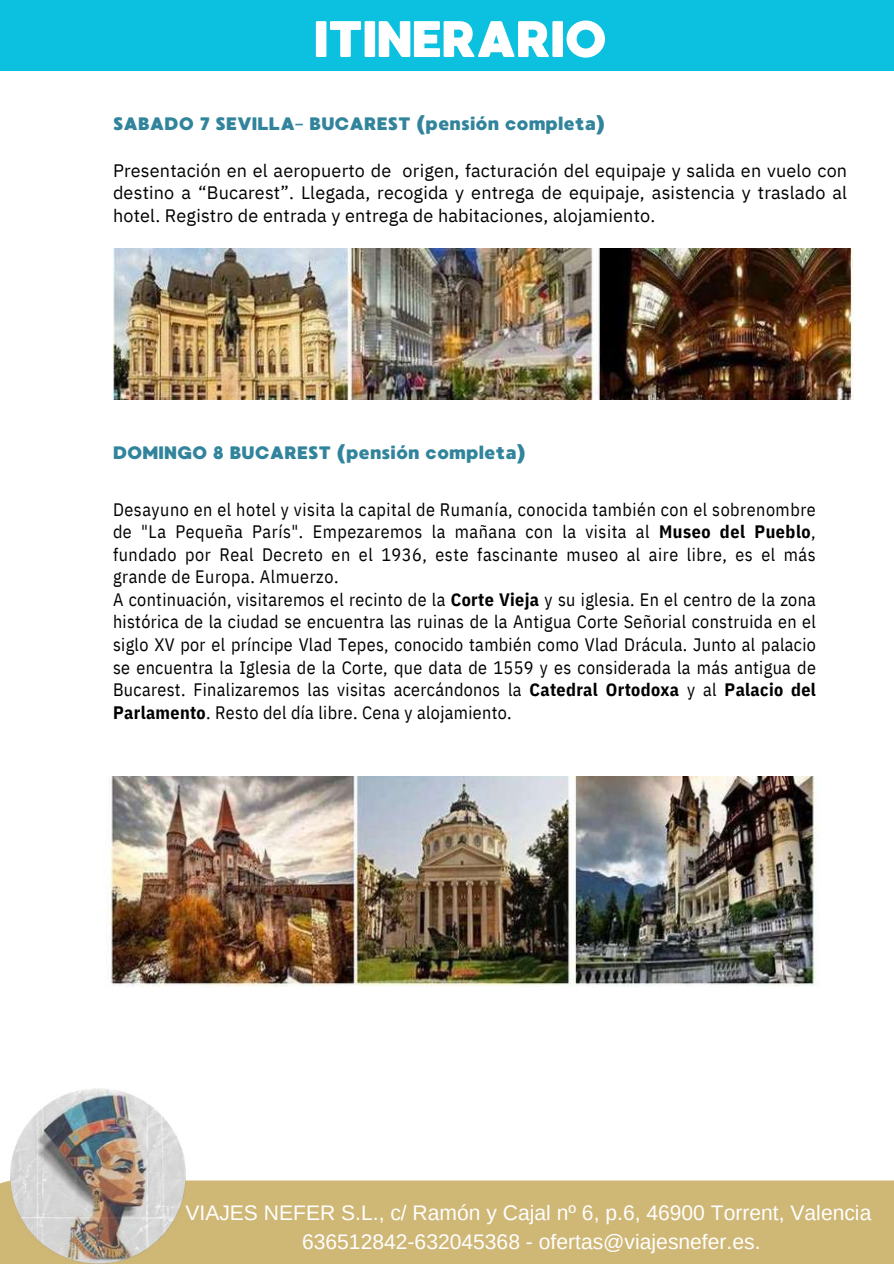
<style>
.page{position:relative;width:894px;height:1264px;background:#fff}
.page>*{position:absolute;margin:0;border:0;box-sizing:border-box;transform-origin:0 0}
.t1{font:51.3px "MADE Waffle Soft";letter-spacing:-.03em;color:#fff}
.t2{font:21px/29.2px "Arimo";color:#fff;text-align:center}
.t3{font:18px/22.5px "IBM Plex Sans Cond";letter-spacing:.02em;color:#000}
.t4{font:18px/22.5px "IBM Plex Sans";letter-spacing:.01em;color:#000;text-align:justify}
.t5{font:18px "MADE Waffle Soft";color:#31849b}
.s1{font-family:"Noto Sans Gurmukhi"}
.s2{font-weight:700}
</style>
<div class="page">
<div style="left:0;top:1180px;width:893px;height:83px;background:#cfb776"></div>
<img style="left:113px;top:248px;width:740px;height:151px">
<div style="left:0;top:0;width:893px;height:71px;background:#0cc0df"></div>
<img style="left:11px;top:1088px;width:174px;height:175px">
<img style="left:108px;top:776px;width:711px;height:210px">
<h1 class="t1" style="left:313px;top:8px;width:295px">ITINERARIO</h1>
<p class="t5" style="left:113px;top:113px;width:493px">SABADO 7 SEVILLA<span class="s1">–</span> BUCAREST (pensión completa)</p>
<p class="t4" style="left:113px;top:158px;width:735px">Presentación en el aeropuerto de origen, facturación del equipaje y salida en vuelo con destino a “Bucarest”. Llegada, recogida y entrega de equipaje, asistencia y traslado al hotel. Registro de entrada y entrega de habitaciones, alojamiento.</p>
<p class="t5" style="left:113px;top:442px;width:414px">DOMINGO 8 BUCAREST (pensión completa)</p>
<p class="t3" style="left:113px;top:498px;width:704px">Desayuno en el hotel y visita la capital de Rumanía, conocida también con el sobrenombre de "La Pequeña París". Empezaremos la mañana con la visita al <span class="s2">Museo del Pueblo</span>, fundado por Real Decreto en el 1936, este fascinante museo al aire libre, es el más grande de Europa. Almuerzo.<br>A continuación, visitaremos el recinto de la <span class="s2">Corte Vieja</span> y su iglesia. En el centro de la zona histórica de la ciudad se encuentra las ruinas de la Antigua Corte Señorial construida en el siglo XV por el príncipe Vlad Tepes, conocido también como Vlad Drácula. Junto al palacio se encuentra la Iglesia de la Corte, que data de 1559 y es considerada la más antigua de Bucarest. Finalizaremos las visitas acercándonos la <span class="s2">Catedral Ortodoxa</span> y al <span class="s2">Palacio del Parlamento</span>. Resto del día libre. Cena y alojamiento.</p>
<p class="t2" style="left:185px;top:1197px;width:687px">VIAJES NEFER S.L., c/ Ramón y Cajal nº 6, p.6, 46900 Torrent, Valencia<br>636512842-632045368 - ofertas@viajesnefer.es.</p>
</div>
